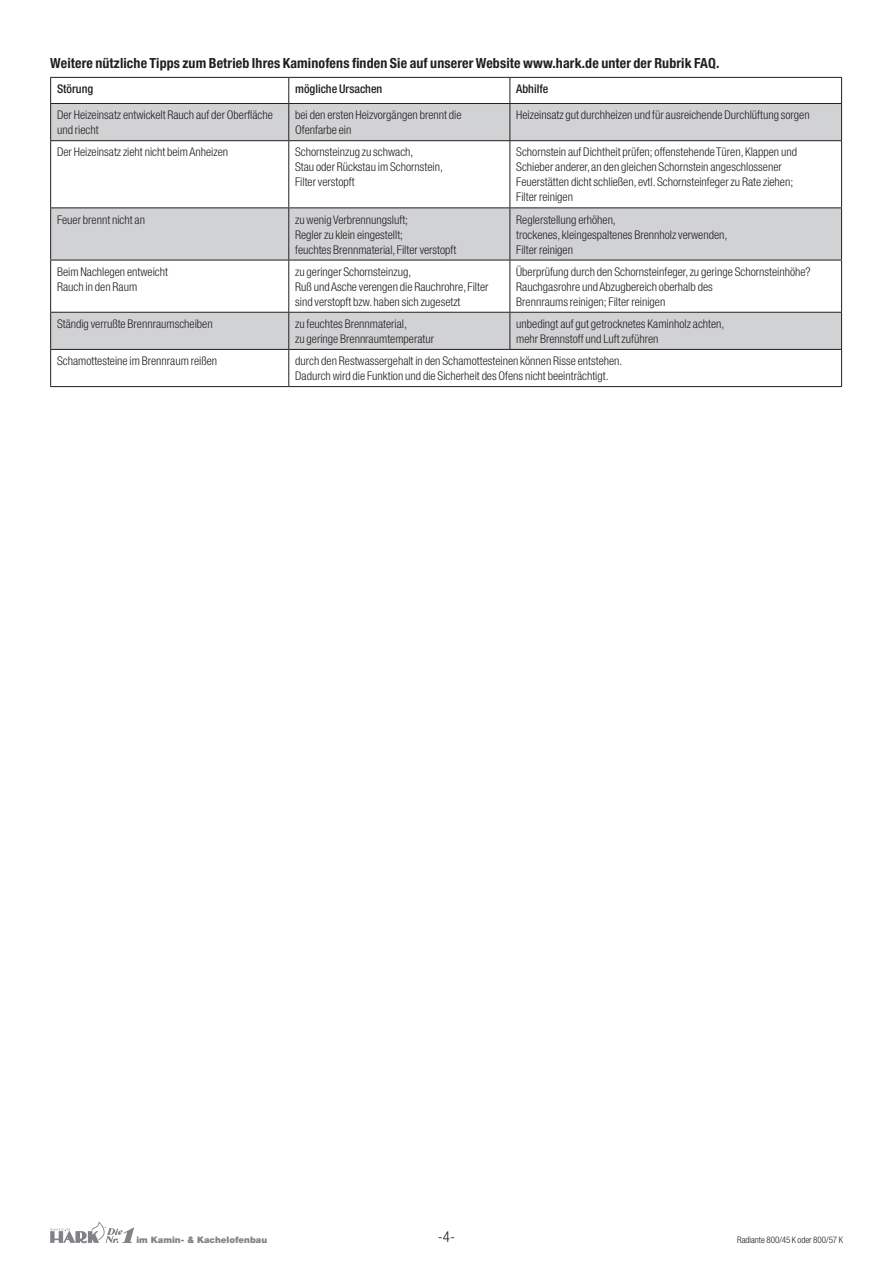
<style>
.page{position:relative;width:893px;height:1263px;background:#fff}
.page>*{position:absolute;margin:0;border:0;box-sizing:border-box;transform-origin:0 0}
.t1{font:300 condensed 15px "Helvetica Neue LT";color:#231f20}
.t2{font:700 condensed 13.95px "Helvetica Neue LT";letter-spacing:.01em;color:#231f20}
.t3{font:300 condensed 12px/15px "Helvetica Neue LT";color:#231f20}
.t4{font:500 condensed 12px "Helvetica Neue LT";color:#231f20}
.t5{font:300 condensed 9px "Helvetica Neue LT";color:#231f20}
.t6{font:900 9px "Helvetica Neue LT";color:#808285}
</style>
<div class="page">
<svg style="left:51px;top:104px;width:790px;height:245px;fill:#d1d2d4"></svg>
<hr style="left:50px;top:77px;width:239px;height:1px;background:#231f20">
<svg style="left:50px;top:78px;width:1px;height:25px"></svg>
<hr style="left:289px;top:77px;width:221px;height:1px;background:#231f20">
<svg style="left:288px;top:78px;width:1px;height:25px"></svg>
<hr style="left:510px;top:77px;width:332px;height:1px;background:#231f20">
<svg style="left:509px;top:78px;width:1px;height:25px"></svg>
<svg style="left:841px;top:78px;width:1px;height:25px"></svg>
<hr style="left:50px;top:103px;width:239px;height:1px;background:#231f20">
<hr style="left:50px;top:104px;width:1px;height:36px;background:#231f20">
<hr style="left:289px;top:103px;width:221px;height:1px;background:#231f20">
<hr style="left:288px;top:104px;width:1px;height:36px;background:#231f20">
<hr style="left:510px;top:103px;width:332px;height:1px;background:#231f20">
<hr style="left:509px;top:104px;width:1px;height:36px;background:#231f20">
<hr style="left:841px;top:104px;width:1px;height:36px;background:#231f20">
<hr style="left:50px;top:140px;width:239px;height:1px;background:#231f20">
<hr style="left:50px;top:141px;width:1px;height:66px;background:#231f20">
<hr style="left:289px;top:140px;width:221px;height:1px;background:#231f20">
<hr style="left:288px;top:141px;width:1px;height:66px;background:#231f20">
<hr style="left:510px;top:140px;width:332px;height:1px;background:#231f20">
<hr style="left:509px;top:141px;width:1px;height:66px;background:#231f20">
<hr style="left:841px;top:141px;width:1px;height:66px;background:#231f20">
<hr style="left:50px;top:207px;width:239px;height:1px;background:#231f20">
<hr style="left:50px;top:208px;width:1px;height:52px;background:#231f20">
<hr style="left:289px;top:207px;width:221px;height:1px;background:#231f20">
<hr style="left:288px;top:208px;width:1px;height:52px;background:#231f20">
<hr style="left:510px;top:207px;width:332px;height:1px;background:#231f20">
<hr style="left:509px;top:208px;width:1px;height:52px;background:#231f20">
<hr style="left:841px;top:208px;width:1px;height:52px;background:#231f20">
<hr style="left:50px;top:260px;width:239px;height:1px;background:#231f20">
<hr style="left:50px;top:260px;width:1px;height:52px;background:#231f20">
<hr style="left:289px;top:260px;width:221px;height:1px;background:#231f20">
<hr style="left:288px;top:260px;width:1px;height:52px;background:#231f20">
<hr style="left:510px;top:260px;width:332px;height:1px;background:#231f20">
<hr style="left:509px;top:260px;width:1px;height:52px;background:#231f20">
<hr style="left:841px;top:260px;width:1px;height:52px;background:#231f20">
<hr style="left:50px;top:312px;width:239px;height:1px;background:#231f20">
<hr style="left:50px;top:313px;width:1px;height:36px;background:#231f20">
<hr style="left:289px;top:312px;width:221px;height:1px;background:#231f20">
<hr style="left:288px;top:313px;width:1px;height:36px;background:#231f20">
<hr style="left:510px;top:312px;width:332px;height:1px;background:#231f20">
<hr style="left:509px;top:313px;width:1px;height:36px;background:#231f20">
<hr style="left:841px;top:313px;width:1px;height:36px;background:#231f20">
<hr style="left:50px;top:349px;width:239px;height:1px;background:#231f20">
<hr style="left:50px;top:350px;width:1px;height:36px;background:#231f20">
<hr style="left:289px;top:349px;width:221px;height:1px;background:#231f20">
<hr style="left:288px;top:350px;width:1px;height:36px;background:#231f20">
<hr style="left:510px;top:349px;width:332px;height:1px;background:#231f20">
<hr style="left:841px;top:350px;width:1px;height:36px;background:#231f20">
<hr style="left:50px;top:386px;width:239px;height:1px;background:#231f20">
<hr style="left:289px;top:386px;width:221px;height:1px;background:#231f20">
<hr style="left:510px;top:386px;width:332px;height:1px;background:#231f20">
<svg style="left:50px;top:1221px;width:84px;height:22px"></svg>
<p class="t2" style="left:50px;top:55px;width:671px">Weitere nützliche Tipps zum Betrieb Ihres Kaminofens finden Sie auf unserer Website www.hark.de unter der Rubrik FAQ.</p>
<p class="t4" style="left:57px;top:82px;width:38px">Störung</p>
<p class="t4" style="left:295px;top:82px;width:89px">mögliche Ursachen</p>
<p class="t4" style="left:516px;top:82px;width:33px">Abhilfe</p>
<p class="t3" style="left:57px;top:108px;width:217px">Der Heizeinsatz entwickelt Rauch auf der Oberfläche und riecht</p>
<p class="t3" style="left:295px;top:108px;width:168px">bei den ersten Heizvorgängen brennt die<br>Ofenfarbe ein</p>
<p class="t3" style="left:516px;top:108px;width:295px">Heizeinsatz gut durchheizen und für ausreichende Durchlüftung sorgen</p>
<p class="t3" style="left:57px;top:145px;width:173px">Der Heizeinsatz zieht nicht beim Anheizen</p>
<p class="t3" style="left:295px;top:145px;width:149px">Schornsteinzug zu schwach,<br>Stau oder Rückstau im Schornstein,<br>Filter verstopft</p>
<p class="t3" style="left:516px;top:145px;width:282px">Schornstein auf Dichtheit prüfen; offenstehende Türen, Klappen und Schieber anderer, an den gleichen Schornstein angeschlossener Feuerstätten dicht schließen, evtl. Schornsteinfeger zu Rate ziehen; Filter reinigen</p>
<p class="t3" style="left:57px;top:212px;width:90px">Feuer brennt nicht an</p>
<p class="t3" style="left:295px;top:212px;width:163px">zu wenig Verbrennungsluft;<br>Regler zu klein eingestellt;<br>feuchtes Brennmaterial, Filter verstopft</p>
<p class="t3" style="left:516px;top:212px;width:213px">Reglerstellung erhöhen,<br>trockenes, kleingespaltenes Brennholz verwenden,<br>Filter reinigen</p>
<p class="t3" style="left:57px;top:264px;width:113px">Beim Nachlegen entweicht<br>Rauch in den Raum</p>
<p class="t3" style="left:295px;top:264px;width:195px">zu geringer Schornsteinzug,<br>Ruß und Asche verengen die Rauchrohre, Filter sind verstopft bzw. haben sich zugesetzt</p>
<p class="t3" style="left:516px;top:264px;width:296px">Überprüfung durch den Schornsteinfeger, zu geringe Schornsteinhöhe?<br>Rauchgasrohre und Abzugbereich oberhalb des<br>Brennraums reinigen; Filter reinigen</p>
<p class="t3" style="left:57px;top:316px;width:157px">Ständig verrußte Brennraumscheiben</p>
<p class="t3" style="left:295px;top:316px;width:140px">zu feuchtes Brennmaterial,<br>zu geringe Brennraumtemperatur</p>
<p class="t3" style="left:516px;top:316px;width:210px">unbedingt auf gut getrocknetes Kaminholz achten, mehr Brennstoff und Luft zuführen</p>
<p class="t3" style="left:57px;top:353px;width:162px">Schamottesteine im Brennraum reißen</p>
<p class="t3" style="left:295px;top:353px;width:329px">durch den Restwassergehalt in den Schamottesteinen können Risse entstehen.<br>Dadurch wird die Funktion und die Sicherheit des Ofens nicht beeinträchtigt.</p>
<p class="t6" style="left:136px;top:1234px;width:132px">im Kamin- &amp; Kachelofenbau</p>
<p class="t1" style="left:438px;top:1228px;width:19px">-4-</p>
<p class="t5" style="left:737px;top:1234px;width:107px">Radiante 800/45 K oder 800/57 K</p>
</div>
